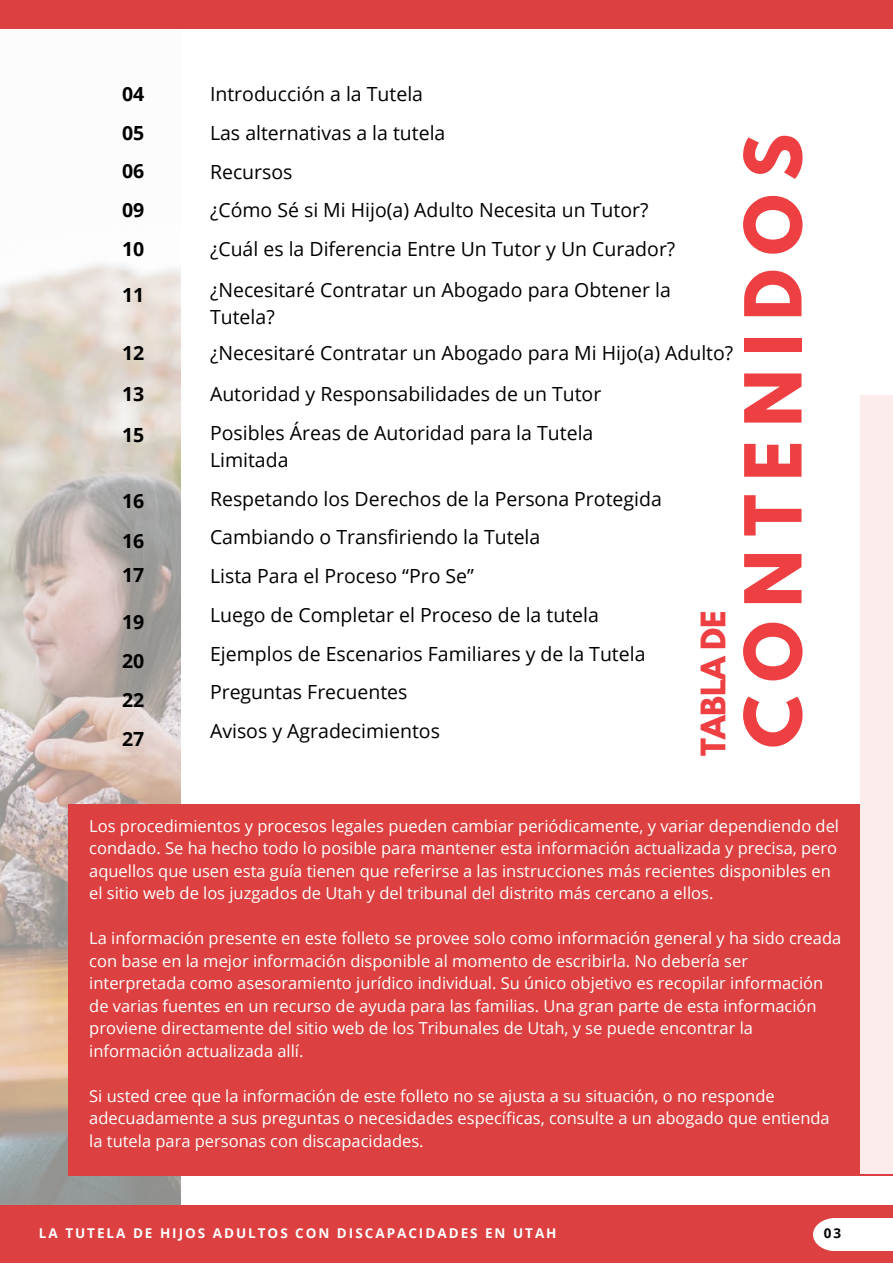
<style>
.page{position:relative;width:893px;height:1264px;background:#fff}
.page>*{position:absolute;margin:0;border:0;box-sizing:border-box;transform-origin:0 0}
.t1{font:700 69.45px "League Spartan";letter-spacing:.2em;color:#ee4042}
.t2{font:700 30px "League Spartan";letter-spacing:-.02em;color:#ee4042}
.t3{font:19.5px/27px "Open Sans";color:#000}
.t4{font:700 19.5px "Open Sans";letter-spacing:-.02em;color:#000}
.t5{font:16.5px/22.5px "Open Sans";color:#fff}
.t6{font:700 13.5px "Open Sans";letter-spacing:.145em;color:#fff}
.t7{font:700 13.5px "Open Sans";color:#000}
</style>
<div class="page">
<svg style="left:0;top:263px;width:181px;height:942px;background:#ccc1b8"></svg>
<div style="left:0;top:1205px;width:892px;height:57px;background:#dd4040"></div>
<div style="left:0;top:0;width:892px;height:29px;background:#dd4040"></div>
<div style="left:813px;top:1218px;width:79px;height:32px;background:#fff"></div>
<div style="left:68px;top:804px;width:824px;height:371px;background:#dd4040"></div>
<div style="left:859px;top:396px;width:33px;height:777px;background:#fdecec"></div>
<p class="t4" style="left:122px;top:80px;width:23px">04</p>
<p class="t3" style="left:210px;top:80px;width:214px">Introducción a la Tutela</p>
<p class="t4" style="left:122px;top:119px;width:23px">05</p>
<p class="t3" style="left:210px;top:119px;width:237px">Las alternativas a la tutela</p>
<p class="t4" style="left:122px;top:157px;width:23px">06</p>
<p class="t3" style="left:210px;top:158px;width:84px">Recursos</p>
<p class="t4" style="left:122px;top:196px;width:23px">09</p>
<p class="t3" style="left:210px;top:196px;width:440px">¿Cómo Sé si Mi Hijo(a) Adulto Necesita un Tutor?</p>
<p class="t4" style="left:122px;top:235px;width:23px">10</p>
<p class="t3" style="left:210px;top:235px;width:467px">¿Cuál es la Diferencia Entre Un Tutor y Un Curador?</p>
<p class="t4" style="left:122px;top:281px;width:23px">11</p>
<p class="t3" style="left:210px;top:276px;width:462px">¿Necesitaré Contratar un Abogado para Obtener la<br>Tutela?</p>
<p class="t4" style="left:122px;top:339px;width:23px">12</p>
<p class="t3" style="left:210px;top:339px;width:524px">¿Necesitaré Contratar un Abogado para Mi Hijo(a) Adulto?</p>
<p class="t4" style="left:122px;top:380px;width:23px">13</p>
<p class="t3" style="left:210px;top:380px;width:393px">Autoridad y Responsabilidades de un Tutor</p>
<p class="t4" style="left:122px;top:421px;width:23px">15</p>
<p class="t3" style="left:210px;top:419px;width:385px">Posibles Áreas de Autoridad para la Tutela<br>Limitada</p>
<p class="t4" style="left:122px;top:486px;width:23px">16</p>
<p class="t3" style="left:210px;top:484px;width:453px">Respetando los Derechos de la Persona Protegida</p>
<p class="t4" style="left:122px;top:527px;width:23px">16</p>
<p class="t3" style="left:210px;top:523px;width:332px">Cambiando o Transfiriendo la Tutela</p>
<p class="t4" style="left:122px;top:561px;width:23px">17</p>
<p class="t3" style="left:210px;top:562px;width:265px">Lista Para el Proceso “Pro Se”</p>
<p class="t4" style="left:122px;top:608px;width:23px">19</p>
<p class="t4" style="left:122px;top:647px;width:23px">20</p>
<p class="t4" style="left:122px;top:686px;width:23px">22</p>
<p class="t4" style="left:122px;top:725px;width:23px">27</p>
<p class="t3" style="left:210px;top:600px;width:390px">Luego de Completar el Proceso de la tutela</p>
<p class="t3" style="left:210px;top:639px;width:437px">Ejemplos de Escenarios Familiares y de la Tutela</p>
<p class="t3" style="left:210px;top:678px;width:199px">Preguntas Frecuentes</p>
<p class="t3" style="left:210px;top:716px;width:231px">Avisos y Agradecimientos</p>
<h2 class="t2" style="left:698px;top:756px;width:147px;rotate:-90deg">TABLA DE</h2>
<h1 class="t1" style="left:739px;top:748px;width:616px;rotate:-90deg">CONTENIDOS</h1>
<p class="t5" style="left:89px;top:814px;width:751px">Los procedimientos y procesos legales pueden cambiar periódicamente, y variar dependiendo del condado. Se ha hecho todo lo posible para mantener esta información actualizada y precisa, pero aquellos que usen esta guía tienen que referirse a las instrucciones más recientes disponibles en el sitio web de los juzgados de Utah y del tribunal del distrito más cercano a ellos.</p>
<p class="t5" style="left:89px;top:926px;width:753px">La información presente en este folleto se provee solo como información general y ha sido creada con base en la mejor información disponible al momento de escribirla. No debería ser interpretada como asesoramiento jurídico individual. Su único objetivo es recopilar información de varias fuentes en un recurso de ayuda para las familias. Una gran parte de esta información proviene directamente del sitio web de los Tribunales de Utah, y se puede encontrar la información actualizada allí.</p>
<p class="t5" style="left:89px;top:1084px;width:742px">Si usted cree que la información de este folleto no se ajusta a su situación, o no responde adecuadamente a sus preguntas o necesidades específicas, consulte a un abogado que entienda la tutela para personas con discapacidades.</p>
<p class="t6" style="left:39px;top:1223px;width:519px">LA TUTELA DE HIJOS ADULTOS CON DISCAPACIDADES EN UTAH</p>
<p class="t7" style="left:823px;top:1223px;width:19px">03</p>
</div>
